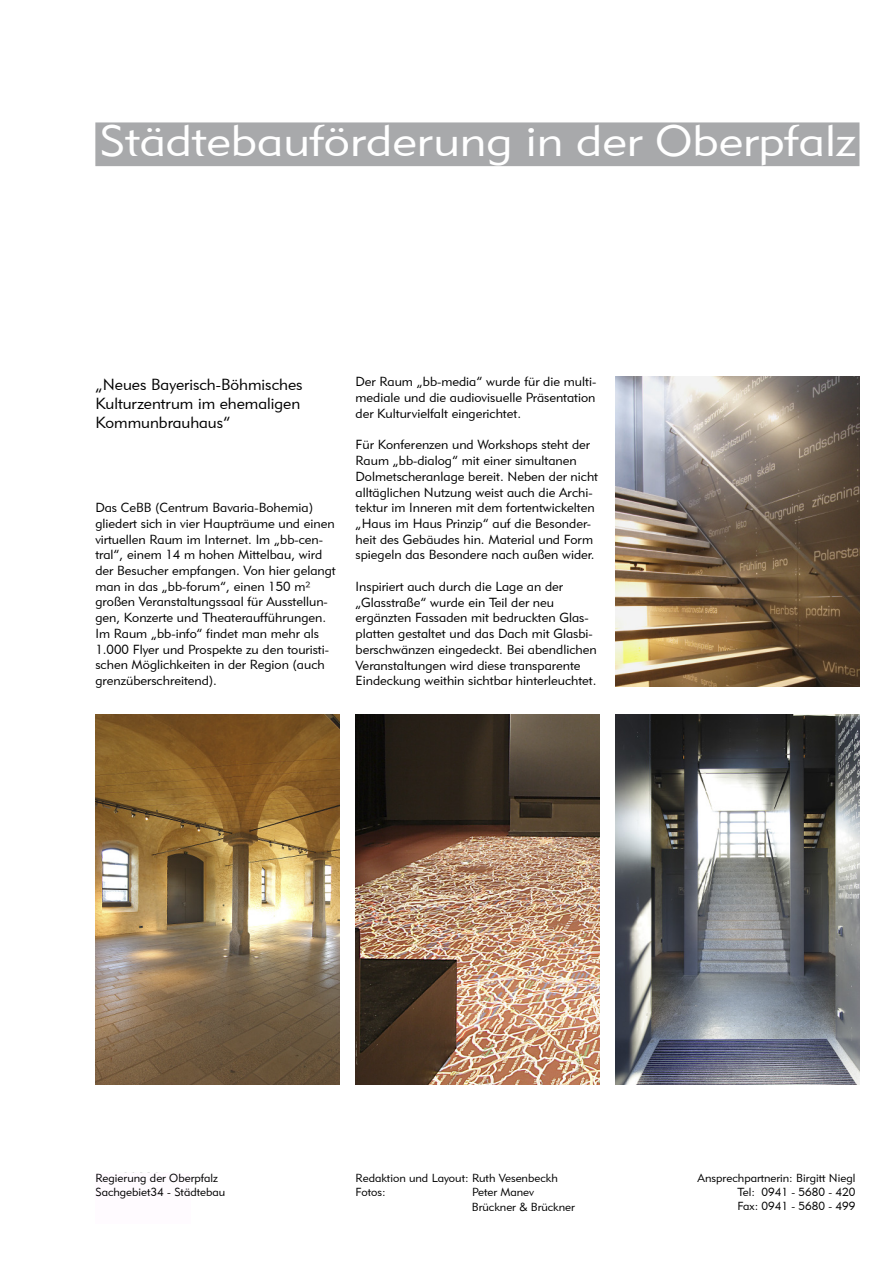
<style>
.page{position:relative;width:893px;height:1263px;background:#fff}
.page>*{position:absolute;margin:0;border:0;box-sizing:border-box;transform-origin:0 0}
.t1{font:43.65px "Geometric 415 BT Lite A";color:#fff;scale:1.1 1}
.t2{font:16.05px/19.2px "Geometric 415 BT Lite A";color:#000}
.t3{font:13.05px/15.8px "Geometric 415 BT Lite A";color:#000}
.t4{font:11.7px/14px "Geometric 415 BT Lite A";color:#000}
</style>
<div class="page">
<div style="left:95px;top:122px;width:764px;height:44px;background:#a8a9ab"></div>
<img style="left:95px;top:715px;width:244px;height:369px">
<img style="left:615px;top:715px;width:244px;height:369px">
<img style="left:355px;top:715px;width:244px;height:369px">
<img style="left:615px;top:376px;width:244px;height:311px">
<div style="left:95px;top:1173px;width:96px;height:51px;background:#fffbff"></div>
<h1 class="t1" style="left:99px;top:124px;width:688px">Städtebauförderung in der Oberpfalz</h1>
<p class="t2" style="left:95px;top:376px;width:209px">„Neues Bayerisch-Böhmisches<br>Kulturzentrum im ehemaligen<br>Kommunbrauhaus“</p>
<p class="t3" style="left:95px;top:501px;width:242px">Das CeBB (Centrum Bavaria-Bohemia) gliedert sich in vier Haupträume und einen virtuellen Raum im Internet. Im „bb-cen&shy;tral“, einem 14 m hohen Mittelbau, wird der Besucher empfangen. Von hier gelangt man in das „bb-forum“, einen 150 m² großen Veranstaltungssaal für Ausstellun&shy;gen, Konzerte und Theateraufführungen.<br>Im Raum „bb-info“ findet man mehr als 1.000 Flyer und Prospekte zu den touristi&shy;schen Möglichkeiten in der Region (auch grenzüberschreitend).</p>
<p class="t3" style="left:355px;top:375px;width:242px;text-align:justify">Der Raum „bb-media“ wurde für die multi&shy;mediale und die audiovisuelle Präsentation der Kulturvielfalt eingerichtet.</p>
<p class="t3" style="left:355px;top:438px;width:244px">Für Konferenzen und Workshops steht der Raum „bb-dialog“ mit einer simultanen Dolmetscheranlage bereit. Neben der nicht alltäglichen Nutzung weist auch die Archi&shy;tektur im Inneren mit dem fortentwickelten „Haus im Haus Prinzip“ auf die Besonder&shy;heit des Gebäudes hin. Material und Form spiegeln das Besondere nach außen wider.</p>
<p class="t3" style="left:355px;top:580px;width:242px">Inspiriert auch durch die Lage an der „Glasstraße“ wurde ein Teil der neu ergänzten Fassaden mit bedruckten Glas&shy;platten gestaltet und das Dach mit Glasbi&shy;berschwänzen eingedeckt. Bei abendlichen Veranstaltungen wird diese transparente Eindeckung weithin sichtbar hinterleuchtet.</p>
<p class="t4" style="left:95px;top:1172px;width:131px">Regierung der Oberpfalz<br>Sachgebiet34 - Städtebau</p>
<p class="t4" style="left:355px;top:1172px;width:204px">Redaktion und Layout: Ruth Vesenbeckh<br>Fotos:</p>
<p class="t4" style="left:472px;top:1185px;width:104px;line-height:15.8px">Peter Manev<br>Brückner &amp; Brückner</p>
<p class="t4" style="left:737px;top:1172px;width:119px;text-align:justify;text-indent:-40px">Ansprechpartnerin: Birgitt Niegl Tel: 0941 - 5680 - 420<br>Fax: 0941 - 5680 - 499</p>
</div>
